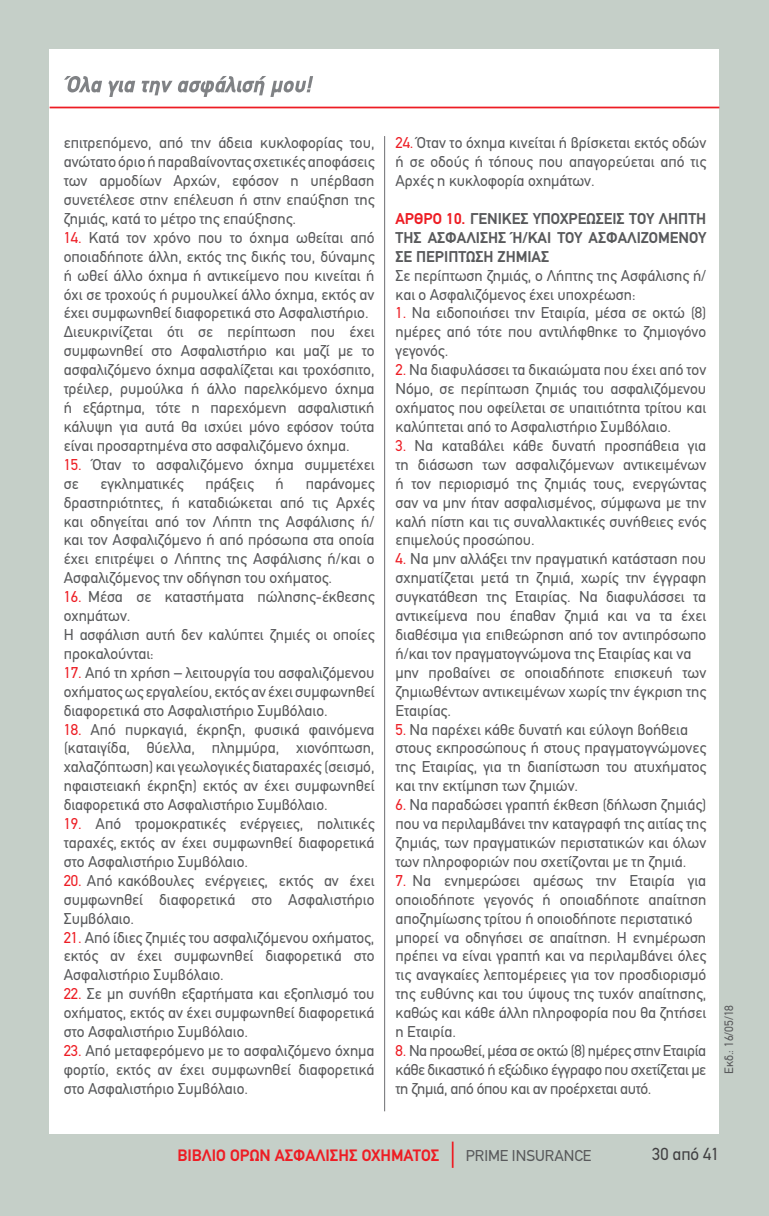
<style>
.page{position:relative;width:769px;height:1216px;background:#fff}
.page>*{position:absolute;margin:0;border:0;box-sizing:border-box;transform-origin:0 0}
.t1{font:17.5px "PF Din Text";color:#414042}
.t2{font:700 16.62px "PF Din Text";color:#ed1d24}
.t3{font:15.75px/18.9px "PF Din Text";color:#58595b;text-align:justify}
.t4{font:700 15.75px/18.9px "PF Din Text";color:#58595b}
.t5{font:12.25px "PF Din Text";color:#58595b}
.s1{color:#ed1d24}
</style>
<div class="page">
<div style="left:0;top:0;width:769px;height:1215px;background:#c5cfc8"></div>
<div style="left:50px;top:50px;width:669px;height:1084px;background:#fff"></div>
<hr style="left:384px;top:136px;width:1px;height:975px;background:#6d6e71">
<hr style="left:50px;top:107px;width:669px;height:1px;background:#ed1d24">
<svg style="left:64px;top:76px;width:38px;height:16px"></svg>
<svg style="left:108px;top:80px;width:27px;height:17px"></svg>
<svg style="left:142px;top:76px;width:171px;height:21px"></svg>
<svg style="left:452px;top:1141px;width:1px;height:26px"></svg>
<p class="t3" style="left:64px;top:133px;width:312px">ΕΠΙΤΡΕΠΌΜΕΝΟ, ΑΠΌ ΤΗΝ ΆΔΕΙΑ ΚΥΚΛΟΦΟΡΊΑΣ ΤΟΥ, ΑΝΏΤΑΤΟ ΌΡΙΟ Ή ΠΑΡΑΒΑΊΝΟΝΤΑΣ ΣΧΕΤΙΚΈΣ ΑΠΟΦΆΣΕΙΣ ΤΩΝ ΑΡΜΟΔΊΩΝ ΑΡΧΏΝ, ΕΦΌΣΟΝ Η ΥΠΈΡΒΑΣΗ ΣΥΝΕΤΈΛΕΣΕ ΣΤΗΝ ΕΠΈΛΕΥΣΗ Ή ΣΤΗΝ ΕΠΑΎΞΗΣΗ ΤΗΣ ΖΗΜΙΆΣ, ΚΑΤΆ ΤΟ ΜΈΤΡΟ ΤΗΣ ΕΠΑΎΞΗΣΗΣ.</p>
<p class="t3" style="left:64px;top:228px;width:312px;text-align:left"><span class="s1">14.</span> ΚΑΤΆ ΤΟΝ ΧΡΌΝΟ ΠΟΥ ΤΟ ΌΧΗΜΑ ΩΘΕΊΤΑΙ ΑΠΌ ΟΠΟΙΑΔΉΠΟΤΕ ΆΛΛΗ, ΕΚΤΌΣ ΤΗΣ ΔΙΚΉΣ ΤΟΥ, ΔΎΝΑΜΗΣ Ή ΩΘΕΊ ΆΛΛΟ ΌΧΗΜΑ Ή ΑΝΤΙΚΕΊΜΕΝΟ ΠΟΥ ΚΙΝΕΊΤΑΙ Ή ΌΧΙ ΣΕ ΤΡΟΧΟΎΣ Ή ΡΥΜΟΥΛΚΕΊ ΆΛΛΟ ΌΧΗΜΑ, ΕΚΤΌΣ ΑΝ ΈΧΕΙ ΣΥΜΦΩΝΗΘΕΊ ΔΙΑΦΟΡΕΤΙΚΆ ΣΤΟ ΑΣΦΑΛΙΣΤΉΡΙΟ. ∆ΙΕΥΚΡΙΝΊΖΕΤΑΙ ΌΤΙ ΣΕ ΠΕΡΊΠΤΩΣΗ ΠΟΥ ΈΧΕΙ ΣΥΜΦΩΝΗΘΕΊ ΣΤΟ ΑΣΦΑΛΙΣΤΉΡΙΟ ΚΑΙ ΜΑΖΊ ΜΕ ΤΟ ΑΣΦΑΛΙΖΌΜΕΝΟ ΌΧΗΜΑ ΑΣΦΑΛΊΖΕΤΑΙ ΚΑΙ ΤΡΟΧΌΣΠΙΤΟ, ΤΡΈΙΛΕΡ, ΡΥΜΟΎΛΚΑ Ή ΆΛΛΟ ΠΑΡΕΛΚΌΜΕΝΟ ΌΧΗΜΑ Ή ΕΞΆΡΤΗΜΑ, ΤΌΤΕ Η ΠΑΡΕΧΌΜΕΝΗ ΑΣΦΑΛΙΣΤΙΚΉ ΚΆΛΥΨΗ ΓΙΑ ΑΥΤΆ ΘΑ ΙΣΧΎΕΙ ΜΌΝΟ ΕΦΌΣΟΝ ΤΟΎΤΑ ΕΊΝΑΙ ΠΡΟΣΑΡΤΗΜΈΝΑ ΣΤΟ ΑΣΦΑΛΙΖΌΜΕΝΟ ΌΧΗΜΑ.</p>
<p class="t3" style="left:64px;top:455px;width:312px"><span class="s1">15.</span> ΌΤΑΝ ΤΟ ΑΣΦΑΛΙΖΌΜΕΝΟ ΌΧΗΜΑ ΣΥΜΜ ΕΤΈΧΕΙ<br>ΣΕ</p>
<p class="t3" style="left:64px;top:474px;width:312px;text-indent:242px">ΠΑΡΆΝΟΜΕΣ ΔΡΑΣΤΗΡΙΌΤΗΤΕΣ, Ή ΚΑΤΑΔΙΏΚΕΤΑΙ ΑΠΌ ΤΙΣ ΑΡΧΈΣ ΚΑΙ ΟΔΗΓΕΊΤΑΙ ΑΠΌ ΤΟΝ ΛΉΠΤΗ ΤΗΣ ΑΣΦΆΛΙΣΗΣ Ή/ ΚΑΙ ΤΟΝ ΑΣΦΑΛΙΖΌΜΕΝΟ Ή ΑΠΌ ΠΡΌΣΩΠΑ ΣΤΑ ΟΠΟΊΑ ΈΧΕΙ ΕΠΙΤΡΈΨΕΙ Ο ΛΉΠΤΗΣ ΤΗΣ ΑΣΦΆΛΙΣΗΣ Ή/ΚΑΙ Ο ΑΣΦΑΛΙΖΌΜΕΝΟΣ ΤΗΝ ΟΔΉΓΗΣΗ ΤΟΥ ΟΧΉΜΑΤΟΣ.</p>
<p class="t3" style="left:64px;top:587px;width:312px;text-align:left"><span class="s1">16.</span> ΜΈΣΑ ΣΕ ΚΑΤΑΣΤΉΜΑΤΑ ΠΏΛΗΣΗΣ-ΈΚΘΕΣΗΣ<br>ΟΧΗΜΆΤΩΝ.<br>Η ΑΣΦΆΛΙΣΗ ΑΥΤΉ ΔΕΝ ΚΑΛΎΠΤΕΙ ΖΗΜΙΈΣ ΟΙ ΟΠΟΊΕΣ<br>ΠΡΟΚΑΛΟΎΝΤΑΙ:</p>
<p class="t3" style="left:64px;top:663px;width:312px"><span class="s1">17.</span> ΑΠΌ ΤΗ ΧΡΉΣΗ – ΛΕΙΤΟΥΡΓΊΑ ΤΟΥ ΑΣΦΑΛΙΖΌΜΕΝΟΥ ΟΧΉΜΑΤΟΣ ΩΣ ΕΡΓΑΛΕΊΟΥ, ΕΚΤΌΣ ΑΝ ΈΧΕΙ ΣΥΜΦΩΝΗΘΕΊ ΔΙΑΦΟΡΕΤΙΚΆ ΣΤΟ ΑΣΦΑΛΙΣΤΉΡΙΟ ΣΥΜΒΌΛΑΙΟ.</p>
<p class="t3" style="left:64px;top:719px;width:312px"><span class="s1">18.</span> ΑΠΌ ΠΥΡΚΑΓΙΆ, ΈΚΡΗΞΗ, ΦΥΣΙΚΆ ΦΑΙΝΌΜΕΝΑ (ΚΑΤΑΙΓΊΔΑ, ΘΎΕΛΛΑ, ΠΛΗΜΜ ΎΡΑ, ΧΙΟΝΌΠΤΩΣΗ, ΧΑΛΑΖΌΠΤΩΣΗ) ΚΑΙ ΓΕΩΛΟΓΙΚΈΣ ΔΙΑΤΑΡΑΧΈΣ (ΣΕΙΣΜΌ, ΗΦΑΙΣΤΕΙΑΚΉ ΈΚΡΗΞΗ) ΕΚΤΌΣ ΑΝ ΈΧΕΙ ΣΥΜΦΩΝΗΘΕΊ ΔΙΑΦΟΡΕΤΙΚΆ ΣΤΟ ΑΣΦΑΛΙΣΤΉΡΙΟ ΣΥΜΒΌΛΑΙΟ.</p>
<p class="t3" style="left:64px;top:814px;width:312px"><span class="s1">19.</span> ΑΠΌ ΤΡΟΜΟΚΡΑΤΙΚΈΣ ΕΝΈΡΓΕΙΕΣ, ΠΟΛΙΤΙΚΈΣ ΤΑΡΑΧΈΣ, ΕΚΤΌΣ ΑΝ ΈΧΕΙ ΣΥΜΦΩΝΗΘΕΊ ΔΙΑΦΟΡΕΤΙΚΆ ΣΤΟ ΑΣΦΑΛΙΣΤΉΡΙΟ ΣΥΜΒΌΛΑΙΟ.</p>
<p class="t3" style="left:64px;top:871px;width:312px"><span class="s1">20.</span> ΑΠΌ ΚΑΚΌΒΟΥΛΕΣ ΕΝΈΡΓΕΙΕΣ, ΕΚΤΌΣ ΑΝ ΈΧΕΙ ΣΥΜΦΩΝΗΘΕΊ ΔΙΑΦΟΡΕΤΙΚΆ ΣΤΟ ΑΣΦΑΛΙΣΤΉΡΙΟ ΣΥΜΒΌΛΑΙΟ.</p>
<p class="t3" style="left:64px;top:927px;width:312px"><span class="s1">21.</span> ΑΠΌ ΊΔΙΕΣ ΖΗΜΙΈΣ ΤΟΥ ΑΣΦΑΛΙΖΌΜΕΝΟΥ ΟΧΉΜΑΤΟΣ, ΕΚΤΌΣ ΑΝ ΈΧΕΙ ΣΥΜΦΩΝΗΘΕΊ ΔΙΑΦΟΡΕΤΙΚΆ ΣΤΟ ΑΣΦΑΛΙΣΤΉΡΙΟ ΣΥΜΒΌΛΑΙΟ.</p>
<p class="t3" style="left:64px;top:984px;width:312px"><span class="s1">22.</span> ΣΕ ΜΗ ΣΥΝΉΘΗ ΕΞΑΡΤΉΜΑΤΑ ΚΑΙ ΕΞΟΠΛΙΣΜΌ ΤΟΥ ΟΧΉΜΑΤΟΣ, ΕΚΤΌΣ ΑΝ ΈΧΕΙ ΣΥΜΦΩΝΗΘΕΊ ΔΙΑΦΟΡΕΤΙΚΆ ΣΤΟ ΑΣΦΑΛΙΣΤΉΡΙΟ ΣΥΜΒΌΛΑΙΟ.</p>
<p class="t3" style="left:64px;top:1041px;width:312px"><span class="s1">23.</span> ΑΠΌ ΜΕΤΑΦΕΡΌΜΕΝΟ ΜΕ ΤΟ ΑΣΦΑΛΙΖΌΜΕΝΟ ΌΧΗΜΑ ΦΟΡΤΊΟ, ΕΚΤΌΣ ΑΝ ΈΧΕΙ ΣΥΜΦΩΝΗΘΕΊ ΔΙΑΦΟΡΕΤΙΚΆ ΣΤΟ ΑΣΦΑΛΙΣΤΉΡΙΟ ΣΥΜΒΌΛΑΙΟ.</p>
<p class="t3" style="left:101px;top:474px;width:85px">ΕΓΚΛΗΜΑΤΙΚΈΣ</p>
<p class="t3" style="left:205px;top:474px;width:50px">ΠΡΆΞΕΙΣ</p>
<p class="t3" style="left:276px;top:474px;width:10px">Ή</p>
<p class="t3" style="left:395px;top:133px;width:312px"><span class="s1">24.</span> ΌΤΑΝ ΤΟ ΌΧΗΜΑ ΚΙΝΕΊΤΑΙ Ή ΒΡΊΣΚΕΤΑΙ ΕΚΤΌΣ ΟΔΏΝ Ή ΣΕ ΟΔΟΎΣ Ή ΤΌΠΟΥΣ ΠΟΥ ΑΠΑΓΟΡΕΎΕΤΑΙ ΑΠΌ ΤΙΣ ΑΡΧΈΣ Η ΚΥΚΛΟΦΟΡΊΑ ΟΧΗΜΆΤΩΝ.</p>
<p class="t4" style="left:395px;top:209px;width:303px"><span class="s1">ΑΡΘΡΟ 10.</span> ΓΕΝΙ ΚΕΣ ΥΠΟΧΡΕΩΣΕΙΣ ΤΟΥ ΛΗ ΠΤΗ<br>ΤΗΣ</p>
<p class="t4" style="left:428px;top:228px;width:10px">ΑΣΦΑΛΙΣΗΣ</p>
<p class="t4" style="left:512px;top:228px;width:86px">Ή/ΚΑΙ ΤΟΥ ΑΣΦΑΛΙ</p>
<p class="t4" style="left:641px;top:228px;width:67px">ΖΟΜ ΕΝΟΥ</p>
<p class="t4" style="left:395px;top:247px;width:73px">ΣΕ ΠΕΡΙ ΠΤΩΣΗ</p>
<p class="t4" style="left:497px;top:247px;width:18px">ΖΗΜΙΑΣ</p>
<p class="t3" style="left:395px;top:266px;width:312px">ΣΕ ΠΕΡΊΠΤΩΣΗ ΖΗΜΙΆΣ, Ο ΛΉΠΤΗΣ ΤΗΣ ΑΣΦΆΛΙΣΗΣ Ή/<br>ΚΑΙ Ο ΑΣΦΑΛΙΖΌΜΕΝΟΣ ΈΧΕΙ ΥΠΟΧΡΈΩΣΗ:</p>
<p class="t3" style="left:395px;top:304px;width:312px"><span class="s1">1.</span> ΝΑ ΕΙΔΟΠΟΙΉΣΕΙ ΤΗΝ ΕΤΑΙΡΊΑ, ΜΈΣΑ ΣΕ ΟΚΤΏ (8)<br>ΗΜΈΡΕΣ ΑΠΌ ΤΌΤΕ ΠΟΥ ΑΝΤΙΛΉΦΘΗΚΕ ΤΟ ΖΗΜΙΟΓΌΝΟ ΓΕΓΟΝΌΣ.</p>
<p class="t3" style="left:395px;top:360px;width:312px"><span class="s1">2.</span> ΝΑ ΔΙΑΦΥΛΆΣΣΕΙ ΤΑ ΔΙΚΑΙΏΜΑΤΑ ΠΟΥ ΈΧΕΙ ΑΠΌ ΤΟΝ ΝΌΜΟ, ΣΕ ΠΕΡΊΠΤΩΣΗ ΖΗΜΙΆΣ ΤΟΥ ΑΣΦΑΛΙΖΌΜΕΝΟΥ ΟΧΉΜΑΤΟΣ ΠΟΥ ΟΦΕΊΛΕΤΑΙ ΣΕ ΥΠΑΙΤΙΌΤΗΤΑ ΤΡΊΤΟΥ ΚΑΙ ΚΑΛΎΠΤΕΤΑΙ ΑΠΌ ΤΟ ΑΣΦΑΛΙΣΤΉΡΙΟ ΣΥΜΒΌΛΑΙΟ.</p>
<p class="t3" style="left:395px;top:436px;width:312px"><span class="s1">3.</span> ΝΑ ΚΑΤΑΒΆΛΕΙ ΚΆΘΕ ΔΥΝΑΤΉ ΠΡΟΣΠΆΘΕΙΑ ΓΙΑ ΤΗ ΔΙΆΣΩΣΗ ΤΩΝ ΑΣΦΑΛΙΖΌΜΕΝΩΝ ΑΝΤΙΚΕΙΜΈΝΩΝ Ή ΤΟΝ ΠΕΡΙΟΡΙΣΜΌ ΤΗΣ ΖΗΜΙΆΣ ΤΟΥΣ, ΕΝΕΡΓΏΝΤΑΣ ΣΑΝ ΝΑ ΜΗΝ ΉΤΑΝ ΑΣΦΑΛΙΣΜΈΝΟΣ, ΣΎΜΦΩΝΑ ΜΕ ΤΗΝ ΚΑΛΉ ΠΊΣΤΗ ΚΑΙ ΤΙΣ ΣΥΝΑΛΛΑΚΤΙΚΈΣ ΣΥΝΉΘΕΙΕΣ ΕΝΌΣ ΕΠΙΜΕΛΟΎΣ ΠΡΟΣΏΠΟΥ.</p>
<p class="t3" style="left:395px;top:549px;width:312px;text-align:left"><span class="s1">4.</span> ΝΑ ΜΗΝ ΑΛΛΆΞΕΙ ΤΗΝ ΠΡΑΓΜΑΤΙΚΉ ΚΑΤΆΣΤΑΣΗ ΠΟΥ ΣΧΗΜΑΤΊΖΕΤΑΙ ΜΕΤΆ ΤΗ ΖΗΜΙΆ, ΧΩΡΊΣ ΤΗΝ ΈΓΓΡΑΦΗ ΣΥΓΚΑΤΆΘΕΣΗ ΤΗΣ ΕΤΑΙΡΊΑΣ. ΝΑ ΔΙΑΦΥΛΆΣΣΕΙ ΤΑ ΑΝΤΙΚΕΊΜΕΝΑ ΠΟΥ ΈΠΑΘΑΝ ΖΗΜΙΆ ΚΑΙ ΝΑ ΤΑ ΈΧΕΙ ΔΙΑΘΈΣΙΜΑ ΓΙΑ ΕΠΙΘΕΏΡΗΣΗ ΑΠΌ ΤΟΝ ΑΝΤΙΠΡΌΣΩΠΟ Ή/ΚΑΙ ΤΟΝ ΠΡΑΓΜΑΤΟΓΝΏΜΟΝΑ ΤΗΣ ΕΤΑΙΡΊΑΣ ΚΑΙ ΝΑ ΜΗΝ ΠΡΟΒΑΊΝΕΙ ΣΕ ΟΠΟΙΑΔΉΠΟΤΕ ΕΠΙΣΚΕΥΉ ΤΩΝ ΖΗΜΙΩΘΈΝΤΩΝ ΑΝΤΙΚΕΙΜΈΝΩΝ ΧΩΡΊΣ ΤΗΝ ΈΓΚΡΙΣΗ ΤΗΣ ΕΤΑΙΡΊΑΣ.</p>
<p class="t3" style="left:395px;top:719px;width:312px;text-align:left"><span class="s1">5.</span> ΝΑ ΠΑΡΈΧΕΙ ΚΆΘΕ ΔΥΝΑΤΉ ΚΑΙ ΕΎΛΟΓΗ ΒΟΉΘΕΙΑ ΣΤΟΥΣ ΕΚΠΡΟΣΏΠΟΥΣ Ή ΣΤΟΥΣ ΠΡΑΓΜΑΤΟΓΝΏΜΟΝΕΣ ΤΗΣ ΕΤΑΙΡΊΑΣ, ΓΙΑ ΤΗ ΔΙΑΠΊΣΤΩΣΗ ΤΟΥ ΑΤΥΧΉΜΑΤΟΣ ΚΑΙ ΤΗΝ ΕΚΤΊΜΗΣΗ ΤΩΝ ΖΗΜΙΏΝ.</p>
<p class="t3" style="left:395px;top:795px;width:312px"><span class="s1">6.</span> ΝΑ ΠΑΡΑΔΏΣΕΙ ΓΡΑΠΤΉ ΈΚΘΕΣΗ (ΔΉΛΩΣΗ ΖΗΜΙΆΣ)<br>ΠΟΥ ΝΑ ΠΕΡΙΛΑΜΒΆΝΕΙ ΤΗΝ ΚΑΤΑΓΡΑΦΉ ΤΗΣ ΑΙΤΊΑΣ ΤΗΣ ΖΗΜΙΆΣ, ΤΩΝ ΠΡΑΓΜΑΤΙΚΏΝ ΠΕΡΙΣΤΑΤΙΚΏΝ ΚΑΙ ΌΛΩΝ ΤΩΝ ΠΛΗΡΟΦΟΡΙΏΝ ΠΟΥ ΣΧΕΤΊΖΟΝΤΑΙ ΜΕ ΤΗ ΖΗΜΙΆ.</p>
<p class="t3" style="left:395px;top:871px;width:312px;text-align:left"><span class="s1">7.</span> ΝΑ ΕΝΗΜΕΡΏΣΕΙ ΑΜΈΣΩΣ ΤΗΝ ΕΤΑΙΡΊΑ ΓΙΑ ΟΠΟΙΟΔΉΠΟΤΕ ΓΕΓΟΝΌΣ Ή ΟΠΟΙΑΔΉΠΟΤΕ ΑΠΑΊΤΗΣΗ ΑΠΟΖΗΜΊΩΣΗΣ ΤΡΊΤΟΥ Ή ΟΠΟΙΟΔΉΠΟΤΕ ΠΕΡΙΣΤΑΤΙΚΌ ΜΠΟΡΕΊ ΝΑ ΟΔΗΓΉΣΕΙ ΣΕ ΑΠΑΊΤΗΣΗ. Η ΕΝΗΜΈΡΩΣΗ ΠΡΈΠΕΙ ΝΑ ΕΊΝΑΙ ΓΡΑΠΤΉ ΚΑΙ ΝΑ ΠΕΡΙΛΑΜΒΆΝΕΙ ΌΛΕΣ ΤΙΣ ΑΝΑΓΚΑΊΕΣ ΛΕΠΤΟΜΈΡΕΙΕΣ ΓΙΑ ΤΟΝ ΠΡΟΣΔΙΟΡΙΣΜΌ ΤΗΣ ΕΥΘΎΝΗΣ ΚΑΙ ΤΟΥ ΎΨΟΥΣ ΤΗΣ ΤΥΧΌΝ ΑΠΑΊΤΗΣΗΣ, ΚΑΘΏΣ ΚΑΙ ΚΆΘΕ ΆΛΛΗ ΠΛΗΡΟΦΟΡΊΑ ΠΟΥ ΘΑ ΖΗΤΉΣΕΙ Η ΕΤΑΙΡΊΑ.</p>
<p class="t3" style="left:395px;top:1041px;width:312px"><span class="s1">8.</span> ΝΑ ΠΡΟΩΘΕΊ, ΜΈΣΑ ΣΕ ΟΚΤΏ (8) ΗΜΈΡΕΣ ΣΤΗΝ ΕΤΑΙΡΊΑ ΚΆΘΕ ΔΙΚΑΣΤΙΚΌ Ή ΕΞΏΔΙΚΟ ΈΓΓΡΑΦΟ ΠΟΥ ΣΧΕΤΊΖΕΤΑΙ ΜΕ ΤΗ ΖΗΜΙΆ, ΑΠΌ ΌΠΟΥ ΚΑΙ ΑΝ ΠΡΟΈΡΧΕΤΑΙ ΑΥΤΌ.</p>
<p class="t5" style="left:722px;top:1074px;width:71px;rotate:-90deg">ΕΚΔ.: 16/05/18</p>
<p class="t2" style="left:177px;top:1145px;width:262px">βιβλιο ορων ασφαλισης οχηματος</p>
<p class="t3" style="left:466px;top:1145px;width:127px">PRIME INSURANCE</p>
<p class="t1" style="left:652px;top:1143px;width:69px">30 ΑΠΌ 41</p>
</div>
